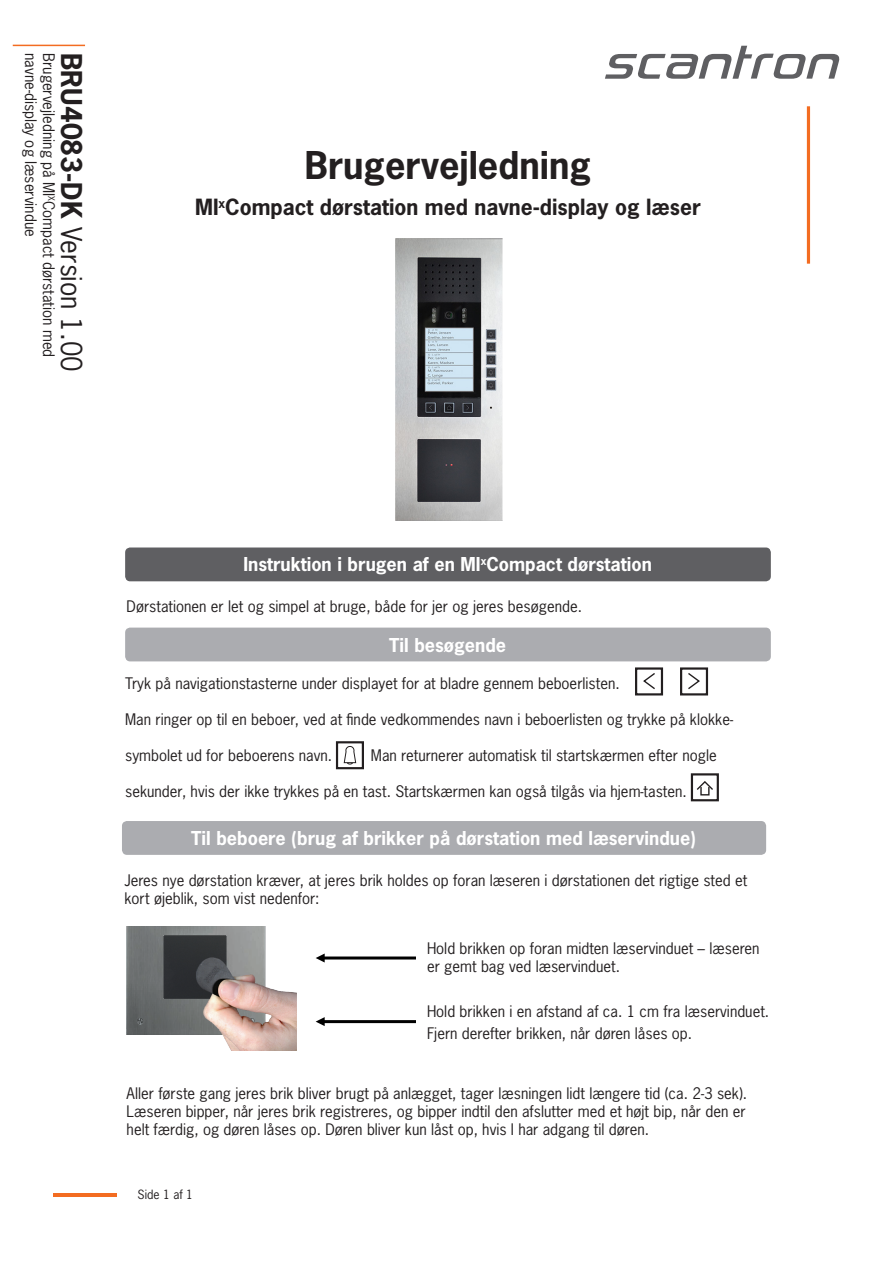
<style>
.page{position:relative;width:893px;height:1263px;background:#fff}
.page>*{position:absolute;margin:0;border:0;box-sizing:border-box;transform-origin:0 0}
.t1{font:700 36px "News Gothic Std";color:#231f20}
.t2{font:27px "News Gothic Std";color:#231f20}
.t3{font:700 21px "News Gothic Std";color:#231f20}
.t4{font:700 18px "News Gothic Std";color:#fff}
.t5{font:15px/18px "News Gothic Std";color:#231f20}
.t6{font:12px "News Gothic Std";color:#231f20}
.s1{font-weight:700}
</style>
<div class="page">
<svg style="left:605px;top:46px;width:234px;height:33px"></svg>
<hr style="left:807px;top:106px;width:3px;height:158px;background:#f36c21">
<hr style="left:13px;top:45px;width:72px;height:1px;background:#f36c21">
<hr style="left:53px;top:1193px;width:64px;height:3px;background:#f36c21">
<div style="left:126px;top:628px;width:644px;height:33px;background:#abacb0;border-radius:4px"></div>
<div style="left:125px;top:628px;width:646px;height:33px;border:2px solid #abacb0;border-radius:4px"></div>
<div style="left:123px;top:822px;width:642px;height:32px;background:#abacb0;border-radius:4px"></div>
<div style="left:122px;top:821px;width:644px;height:34px;border:2px solid #abacb0;border-radius:4px"></div>
<div style="left:126px;top:548px;width:644px;height:33px;background:#5f5f62;border-radius:4px"></div>
<div style="left:125px;top:547px;width:646px;height:34px;border:2px solid #5f5f62;border-radius:4px"></div>
<div style="left:336px;top:741px;width:28px;height:28px;border:2px solid #231f20"></div>
<svg style="left:343px;top:746px;width:13px;height:18px"></svg>
<div style="left:680px;top:667px;width:28px;height:28px;border:2px solid #231f20"></div>
<svg style="left:688px;top:673px;width:12px;height:16px"></svg>
<div style="left:691px;top:773px;width:28px;height:28px;border:2px solid #231f20"></div>
<svg style="left:696px;top:781px;width:17px;height:10px"></svg>
<div style="left:700px;top:786px;width:9px;height:9px;border:1px solid #231f20"></div>
<div style="left:635px;top:667px;width:28px;height:28px;border:2px solid #231f20"></div>
<svg style="left:643px;top:673px;width:12px;height:17px"></svg>
<img style="left:395px;top:238px;width:107px;height:282px">
<img style="left:127px;top:927px;width:170px;height:123px">
<hr style="left:323px;top:956px;width:92px;height:3px;background:#000">
<svg style="left:316px;top:953px;width:9px;height:9px"></svg>
<hr style="left:323px;top:1020px;width:92px;height:3px;background:#000">
<svg style="left:316px;top:1017px;width:9px;height:9px"></svg>
<p class="t5" style="left:58px;top:53px;width:306px;rotate:90deg">Brugervejledning på MI<sup>X</sup>Compact dørstation med navne-display og læservindue</p>
<h2 class="t2" style="left:89px;top:53px;width:320px;rotate:90deg"><span class="s1">BRU4083-DK</span> Version 1.00</h2>
<p class="t1" style="left:305px;top:141px;width:288px">Brugervejledning</p>
<p class="t3" style="left:195px;top:193px;width:507px">MI<sup>x</sup>Compact dørstation med navne-display og læser</p>
<p class="t4" style="left:243px;top:553px;width:410px">Instruktion i brugen af en MI<sup>x</sup>Compact dørstation</p>
<p class="t5" style="left:127px;top:597px;width:457px">Dørstationen er let og simpel at bruge, både for jer og jeres besøgende.</p>
<p class="t4" style="left:389px;top:633px;width:118px">Til besøgende</p>
<p class="t5" style="left:125px;top:674px;width:496px">Tryk på navigationstasterne under displayet for at bladre gennem beboerlisten.</p>
<p class="t5" style="left:125px;top:710px;width:609px">Man ringer op til en beboer, ved at finde vedkommendes navn i beboerlisten og trykke på klokke-</p>
<p class="t5" style="left:125px;top:746px;width:208px">symbolet ud for beboerens navn.</p>
<p class="t5" style="left:371px;top:746px;width:347px">Man returnerer automatisk til startskærmen efter nogle</p>
<p class="t5" style="left:125px;top:782px;width:563px">sekunder, hvis der ikke trykkes på en tast. Startskærmen kan også tilgås via hjem-tasten.</p>
<p class="t4" style="left:191px;top:826px;width:506px">Til beboere (brug af brikker på dørstation med læservindue)</p>
<p class="t5" style="left:124px;top:871px;width:624px">Jeres nye dørstation kræver, at jeres brik holdes op foran læseren i dørstationen det rigtige sted et kort øjeblik, som vist nedenfor:</p>
<p class="t5" style="left:427px;top:939px;width:334px">Hold brikken op foran midten læservinduet – læseren er gemt bag ved læservinduet.</p>
<p class="t5" style="left:427px;top:1002px;width:344px">Hold brikken i en afstand af ca. 1 cm fra læservinduet.</p>
<p class="t5" style="left:427px;top:1024px;width:267px">Fjern derefter brikken, når døren låses op.</p>
<p class="t5" style="left:127px;top:1084px;width:622px;text-align:justify">Aller første gang jeres brik bliver brugt på anlægget, tager læsningen lidt længere tid (ca. 2-3 sek).<br>Læseren bipper, når jeres brik registreres, og bipper indtil den afslutter med et højt bip, når den er helt færdig, og døren låses op. Døren bliver kun låst op, hvis I har adgang til døren.</p>
<p class="t6" style="left:138px;top:1187px;width:57px">Side 1 af 1</p>
</div>
